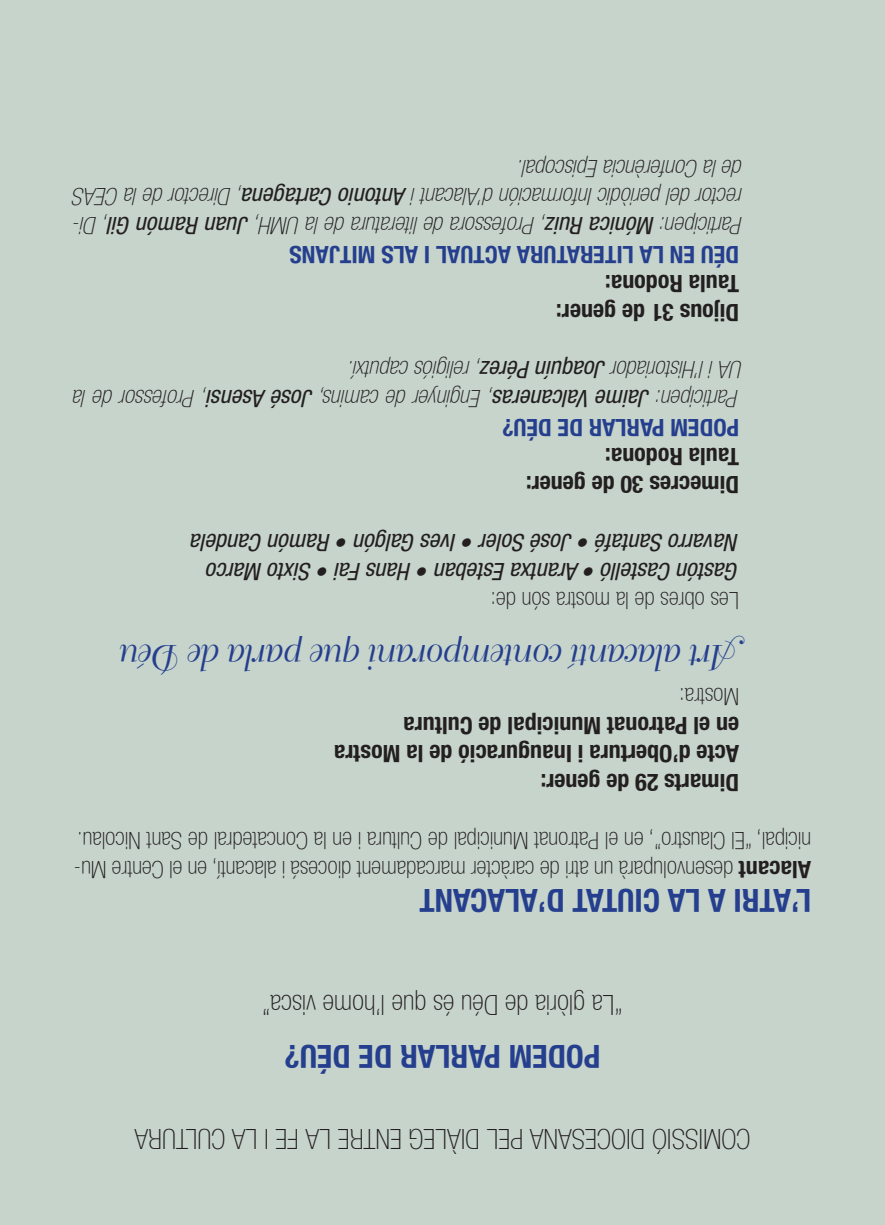
<style>
.page{position:relative;width:885px;height:1225px;background:#fff}
.page>*{position:absolute;margin:0;border:0;box-sizing:border-box;transform-origin:0 0}
.t1{font:36px "Bellevue";color:#253f8e;scale:.9 1}
.t2{font:700 condensed 32px "Helvetica Neue";color:#253f8e}
.t3{font:100 condensed 28px "Helvetica Neue";color:#231f20}
.t4{font:italic 100 condensed 24px/28.8px "Helvetica Neue";color:#231f20}
.t5{font:100 condensed 24px/28.8px "Helvetica Neue";color:#231f20}
.t6{font:700 condensed 24px/28.8px "Helvetica Neue";color:#231f20}
.t7{font:italic condensed 24px/28.8px "Helvetica Neue";color:#231f20}
.s1{font-weight:700;font-style:normal;color:#253f8e}
.s2{font-weight:400}
.s3{font-weight:700}
</style>
<div class="page">
<div style="left:0;top:0;width:884px;height:1225px;background:#c6d4cb"></div>
<p class="t4" style="left:743px;top:267px;width:670px;rotate:-180deg"><span class="s1">DÉU EN LA LITERATURA ACTUAL I ALS MITJANS<br></span>Participen: <span class="s2">Mónica Ruiz</span>, Professora de literatura de la UMH, <span class="s2">Juan Ramón Gil</span>, Di&shy;rector del periòdic Información d’Alacant i <span class="s2">Antonio Cartagena</span>, Director de la CEAS de la Conferència Episcopal.</p>
<p class="t6" style="left:739px;top:324px;width:184px;rotate:-180deg">Dijous 31 de gener:<br>Taula Rodona:</p>
<p class="t4" style="left:743px;top:440px;width:670px;rotate:-180deg"><span class="s1">PODEM PARLAR DE DÉU?<br></span>Participen: <span class="s2">Jaime Valcaneras</span>, Enginyer de camins, <span class="s2">José Asensi</span>, Professor de la<br>UA i l’Historiador <span class="s2">Joaquín Pérez</span>, religiós caputxí.</p>
<p class="t6" style="left:739px;top:497px;width:215px;rotate:-180deg">Dimecres 30 de gener:<br>Taula Rodona:</p>
<p class="t7" style="left:739px;top:584px;width:549px;rotate:-180deg">Gastón Castelló • Arantxa Esteban • Hans Fai • Sixto Marco<br>Navarro Santafé • José Soler • Ives Galgón • Ramón Candela</p>
<p class="t5" style="left:739px;top:612px;width:250px;rotate:-180deg">Les obres de la mostra són de:</p>
<h1 class="t1" style="left:739px;top:671px;width:686px;rotate:-180deg">Art alacantí contemporani que parla de Déu</h1>
<p class="t5" style="left:739px;top:708px;width:61px;rotate:-180deg">Mostra:</p>
<p class="t6" style="left:739px;top:795px;width:406px;rotate:-180deg">Dimarts 29 de gener:<br>Acte d’Obertura i Inauguració de la Mostra en el Patronat Municipal de Cultura</p>
<p class="t5" style="left:811px;top:881px;width:739px;rotate:-180deg"><span class="s3">Alacant</span> desenvoluparà un atri de caràcter marcadament diocesá i alacantí, en el Centre Mu&shy;nicipal, “El Claustro”, en el Patronat Municipal de Cultura i en la Concatedral de Sant Nicolau.</p>
<h2 class="t2" style="left:811px;top:912px;width:393px;rotate:-180deg">L’ATRI A LA CIUTAT D’ALACANT</h2>
<p class="t3" style="left:623px;top:1015px;width:362px;rotate:-180deg">“La glòria de Déu és que l’home visca”</p>
<h2 class="t2" style="left:600px;top:1067px;width:317px;rotate:-180deg">PODEM PARLAR DE DÉU?</h2>
<p class="t3" style="left:750px;top:1148px;width:617px;rotate:-180deg">COMISSIÓ DIOCESANA PEL DIÀLEG ENTRE LA FE I LA CULTURA</p>
</div>
